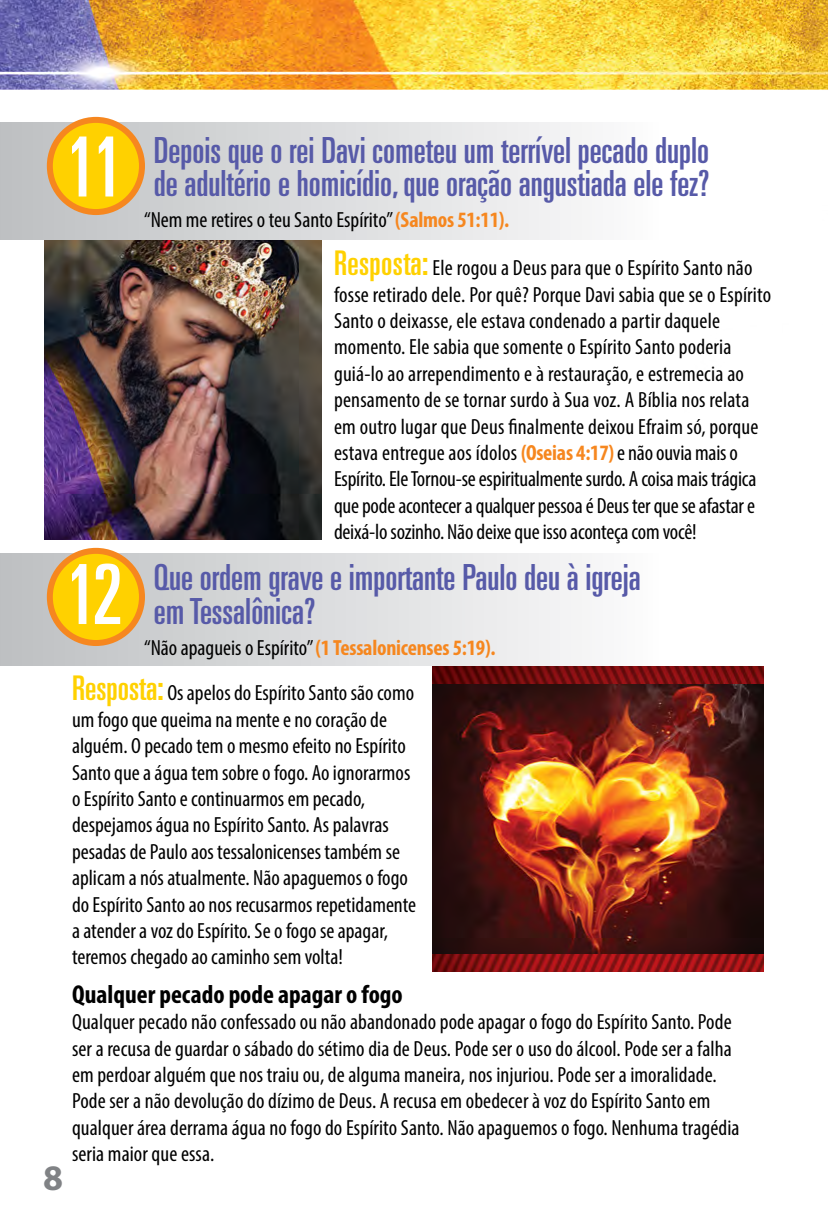
<style>
.page{position:relative;width:828px;height:1224px;background:#fff}
.page>*{position:absolute;margin:0;border:0;box-sizing:border-box;transform-origin:0 0}
.t1{font:ultra-condensed 83px "Univers";color:#fff}
.t2{font:ultra-condensed 36px/34px "Univers";color:#575aa8}
.t3{font:700 36px "Myriad Pro";color:#808285}
.t4{font:700 condensed 26px "Myriad Pro";color:#000}
.t5{font:condensed 22px/26.4px "Myriad Pro";color:#000}
.s1{font-weight:700;color:#f6871f}
.s2{font-family:"Univers";font-stretch:ultra-condensed;font-size:34px;color:#ffd100}
</style>
<div class="page">
<img style="left:0;top:0;width:828px;height:554px">
<div style="left:0;top:554px;width:658px;height:112px;background:linear-gradient(to right,#bfbdbb,#fbfcfe)"></div>
<div style="left:0;top:123px;width:658px;height:116px;background:linear-gradient(to right,#bfbdbc,#fbfcfe)"></div>
<div style="left:50px;top:120px;width:92px;height:92px;background:#ffd100;border-radius:50%"></div>
<div style="left:47px;top:117px;width:98px;height:98px;border:6px solid #f6871f;border-radius:50%"></div>
<div style="left:50px;top:551px;width:92px;height:92px;background:#ffd100;border-radius:50%"></div>
<div style="left:47px;top:548px;width:98px;height:98px;border:6px solid #f6871f;border-radius:50%"></div>
<img style="left:45px;top:240px;width:277px;height:300px">
<img style="left:433px;top:666px;width:331px;height:19px">
<img style="left:433px;top:954px;width:331px;height:18px">
<img style="left:433px;top:685px;width:331px;height:269px">
<h2 class="t3" style="left:43px;top:1155px;width:21px">8</h2>
<h1 class="t1" style="left:65px;top:120px;width:59px">11</h1>
<h2 class="t2" style="left:154px;top:133px;width:557px">Depois que o rei Davi cometeu um terrível pecado duplo de adultério e homicídio, que oração angustiada ele fez?</h2>
<p class="t5" style="left:334px;top:196px;width:420px;line-height:48px;text-indent:-190px">“Nem me retires o teu Santo Espírito” <span class="s1">(Salmos 51:11).<br></span><span class="s2">Resposta:</span> Ele rogou a Deus para que o Espírito Santo não</p>
<p class="t5" style="left:334px;top:281px;width:439px">fosse retirado dele. Por quê? Porque Davi sabia que se o Espírito Santo o deixasse, ele estava condenado a partir daquele momento. Ele sabia que somente o Espírito Santo poderia guiá-lo ao arrependimento e à restauração, e estremecia ao pensamento de se tornar surdo à Sua voz. A Bíblia nos relata em outro lugar que Deus finalmente deixou Efraim só, porque estava entregue aos ídolos <span class="s1">(Oseias 4:17)</span> e não ouvia mais o Espírito. Ele Tornou-se espiritualmente surdo. A coisa mais trágica que pode acontecer a qualquer pessoa é Deus ter que se afastar e deixá-lo sozinho. Não deixe que isso aconteça com você!</p>
<h1 class="t1" style="left:65px;top:547px;width:59px">12</h1>
<h2 class="t2" style="left:154px;top:560px;width:489px">Que ordem grave e importante Paulo deu à igreja em Tessalônica?</h2>
<p class="t5" style="left:72px;top:624px;width:425px;line-height:45.6px;text-indent:72px">“Não apagueis o Espírito” <span class="s1">(1 Tessalonicenses 5:19).<br></span><span class="s2">Resposta:</span> Os apelos do Espírito Santo são como</p>
<p class="t5" style="left:72px;top:706px;width:346px">um fogo que queima na mente e no coração de alguém. O pecado tem o mesmo efeito no Espírito Santo que a água tem sobre o fogo. Ao ignorarmos o Espírito Santo e continuarmos em pecado, despejamos água no Espírito Santo. As palavras pesadas de Paulo aos tessalonicenses também se aplicam a nós atualmente. Não apaguemos o fogo do Espírito Santo ao nos recusarmos repetidamente a atender a voz do Espírito. Se o fogo se apagar, teremos chegado ao caminho sem volta!</p>
<p class="t4" style="left:72px;top:978px;width:332px">Qualquer pecado pode apagar o fogo</p>
<p class="t5" style="left:72px;top:1008px;width:669px">Qualquer pecado não confessado ou não abandonado pode apagar o fogo do Espírito Santo. Pode ser a recusa de guardar o sábado do sétimo dia de Deus. Pode ser o uso do álcool. Pode ser a falha em perdoar alguém que nos traiu ou, de alguma maneira, nos injuriou. Pode ser a imoralidade.<br>Pode ser a não devolução do dízimo de Deus. A recusa em obedecer à voz do Espírito Santo em qualquer área derrama água no fogo do Espírito Santo. Não apaguemos o fogo. Nenhuma tragédia seria maior que essa.</p>
</div>
